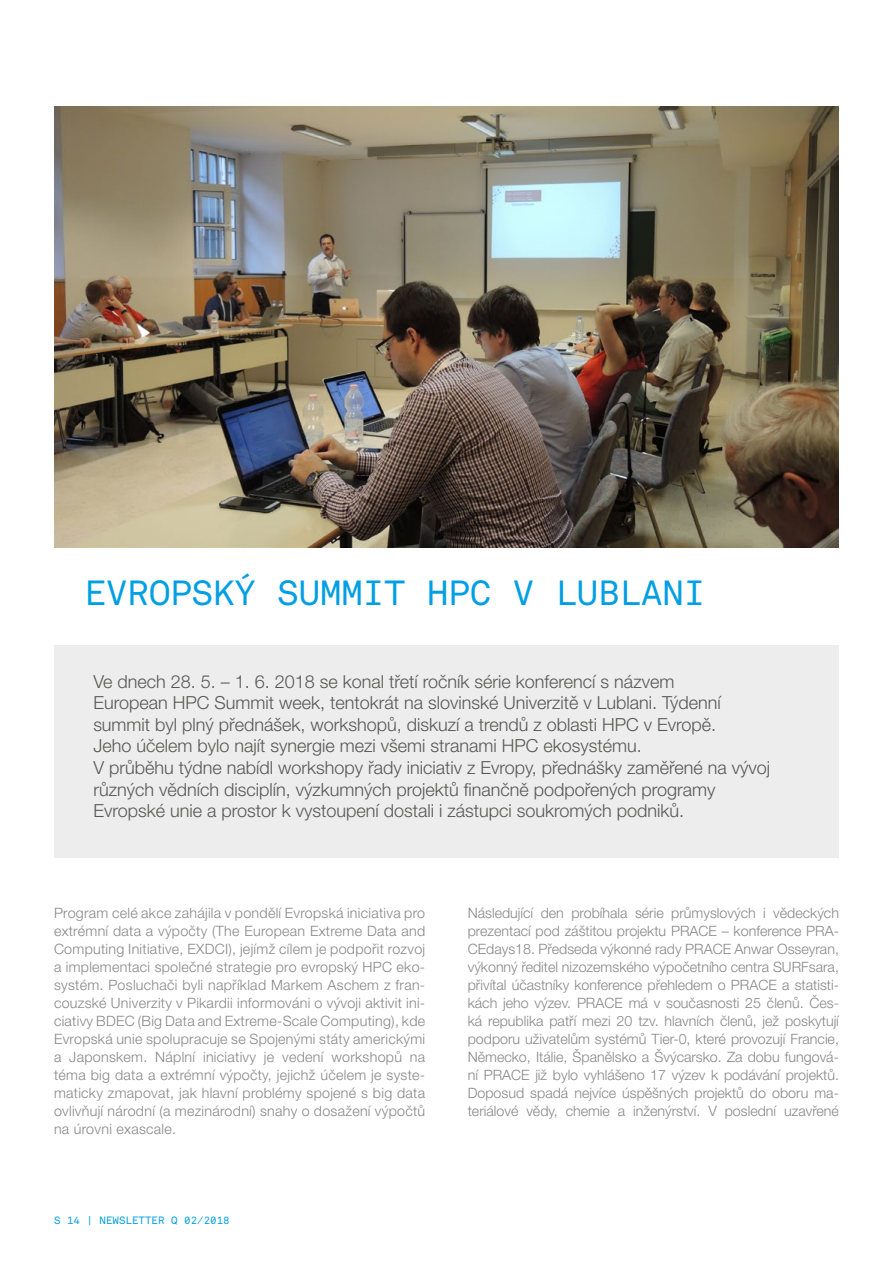
<style>
.page{position:relative;width:893px;height:1263px;background:#fff}
.page>*{position:absolute;margin:0;border:0;box-sizing:border-box;transform-origin:0 0}
.t1{font:34.5px "Akkurat Mono Pro";color:#009fe3}
.t2{font:300 18px/21.6px "Helvetica Neue LT Pro";color:#575756}
.t3{font:300 14.25px/18px "Helvetica Neue LT Pro";color:#878787;text-align:justify}
.t4{font:10.5px "Akkurat Mono Pro";color:#009fe3}
</style>
<div class="page">
<img style="left:54px;top:106px;width:785px;height:442px">
<div style="left:54px;top:645px;width:785px;height:213px;background:#ededed"></div>
<h1 class="t1" style="left:85px;top:573px;width:622px">EVROPSKÝ SUMMIT HPC V LUBLANI</h1>
<p class="t2" style="left:93px;top:670px;width:678px">Ve dnech 28. 5. – 1. 6. 2018 se konal třetí ročník série konferencí s názvem<br>European HPC Summit week, tentokrát na slovinské Univerzitě v Lublani. Týdenní summit byl plný přednášek, workshopů, diskuzí a trendů z oblasti HPC v Evropě.<br>Jeho účelem bylo najít synergie mezi všemi stranami HPC ekosystému.<br>V průběhu týdne nabídl workshopy řady iniciativ z Evropy, přednášky zaměřené na vývoj různých vědních disciplín, výzkumných projektů finančně podpořených programy Evropské unie a prostor k vystoupení dostali i zástupci soukromých podniků.</p>
<p class="t3" style="left:54px;top:904px;width:373px">Program celé akce zahájila v pondělí Evropská iniciativa pro extrémní data a výpočty (The European Extreme Data and Computing Initiative, EXDCI), jejímž cílem je podpořit rozvoj a implementaci společné strategie pro evropský HPC eko&shy;systém. Posluchači byli například Markem Aschem z fran&shy;couzské Univerzity v Pikardii informováni o vývoji aktivit ini&shy;ciativy BDEC (Big Data and Extreme-Scale Computing), kde Evropská unie spolupracuje se Spojenými státy americkými a Japonskem. Náplní iniciativy je vedení workshopů na téma big data a extrémní výpočty, jejichž účelem je syste&shy;maticky zmapovat, jak hlavní problémy spojené s big data ovlivňují národní (a mezinárodní) snahy o dosažení výpočtů na úrovni exascale.</p>
<p class="t3" style="left:468px;top:904px;width:373px">Následující den probíhala série průmyslových i vědeckých prezentací pod záštitou projektu PRACE – konference PRA-CEdays18. Předseda výkonné rady PRACE Anwar Osseyran, výkonný ředitel nizozemského výpočetního centra SURFsara, přivítal účastníky konference přehledem o PRACE a statisti&shy;kách jeho výzev. PRACE má v současnosti 25 členů. Čes&shy;ká republika patří mezi 20 tzv. hlavních členů, jež poskytují podporu uživatelům systémů Tier-0, které provozují Francie, Německo, Itálie, Španělsko a Švýcarsko. Za dobu fungová&shy;ní PRACE již bylo vyhlášeno 17 výzev k podávání projektů.<br>Doposud spadá nejvíce úspěšných projektů do oboru ma&shy;teriálové vědy, chemie a inženýrství. V poslední uzavřené</p>
<p class="t4" style="left:54px;top:1214px;width:177px">S 14 | NEWSLETTER Q 02/2018</p>
</div>
